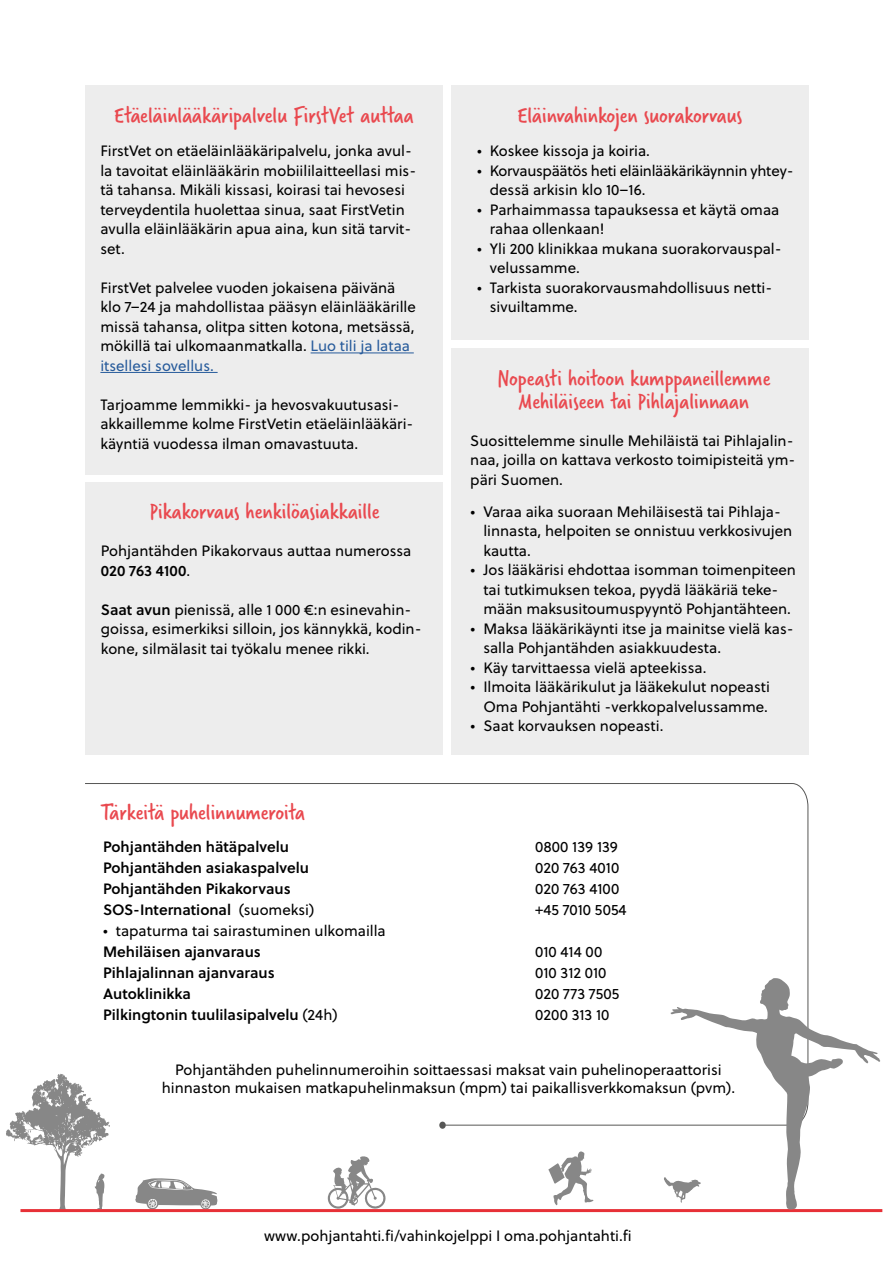
<style>
.page{position:relative;width:893px;height:1263px;background:#fff}
.page>*{position:absolute;margin:0;border:0;box-sizing:border-box;transform-origin:0 0}
.t1{font:24px/22.5px "Verveine";color:#e9494f;text-align:center}
.Paragraph4_leipis_ei_rivirek{font:15px/19.5px "Soleil";color:#000}
.Paragraph6_Luettelomerkit_kopio_2{font:15px/19.5px "Soleil";color:#000}
.Paragraph4_leipis{font:15px "Soleil Sb";color:#000}
.Paragraph_puheluhinnat{font:15px/18px "Soleil";color:#000;text-align:center}
.Paragraph4_leipis-2{font:15px "Soleil";color:#000}
.Paragraph6_Luettelomerkit_kopio_2-2{font:15px/19.5px "Soleil";letter-spacing:-.02em;color:#000}
.Paragraph6_Luettelomerkit_kopio{font:15px "Soleil";color:#000}
.s1{color:#275b9b}
.s2{font-family:"Soleil Sb"}
.s3{font-family:"Soleil"}
</style>
<div class="page">
<svg style="left:135px;top:1178px;width:83px;height:31px"></svg>
<svg style="left:327px;top:1156px;width:59px;height:53px"></svg>
<svg style="left:548px;top:1151px;width:45px;height:54px"></svg>
<svg style="left:664px;top:1177px;width:6px;height:10px"></svg>
<svg style="left:6px;top:1074px;width:104px;height:135px"></svg>
<hr style="left:20px;top:1209px;width:862px;height:3px;background:#e73037">
<svg style="left:439px;top:1121px;width:7px;height:8px"></svg>
<svg style="left:84px;top:783px;width:725px;height:343px"></svg>
<svg style="left:670px;top:978px;width:210px;height:231px"></svg>
<div style="left:452px;top:85px;width:357px;height:254px;background:#ededed"></div>
<div style="left:86px;top:85px;width:357px;height:389px;background:#ededed"></div>
<hr style="left:311px;top:353px;width:103px;height:1px;background:#275b9b">
<hr style="left:100px;top:372px;width:118px;height:1px;background:#275b9b">
<div style="left:85px;top:483px;width:358px;height:272px;background:#ededed"></div>
<div style="left:451px;top:348px;width:358px;height:407px;background:#ededed"></div>
<h2 class="t1" style="left:114px;top:104px;width:301px">Etäeläinlääkäripalvelu FirstVet auttaa</h2>
<p class="Paragraph4_leipis_ei_rivirek" style="left:100px;top:141px;width:317px">FirstVet on etäeläinlääkäripalvelu, jonka avul&shy;la tavoitat eläinlääkärin mobiililaitteellasi mis&shy;tä tahansa. Mikäli kissasi, koirasi tai hevosesi terveydentila huolettaa sinua, saat FirstVetin avulla eläinlääkärin apua aina, kun sitä tarvit&shy;set.</p>
<p class="Paragraph4_leipis_ei_rivirek" style="left:100px;top:277px;width:317px">FirstVet palvelee vuoden jokaisena päivänä klo 7–24 ja mahdollistaa pääsyn eläinlääkärille missä tahansa, olitpa sitten kotona, metsässä, mökillä tai ulkomaanmatkalla. <span class="s1">Luo tili ja lataa itsellesi sovellus.</span></p>
<p class="Paragraph4_leipis_ei_rivirek" style="left:100px;top:394px;width:314px">Tarjoamme lemmikki- ja hevosvakuutusasi&shy;akkaillemme kolme FirstVetin etäeläinlääkäri&shy;käyntiä vuodessa ilman omavastuuta.</p>
<h2 class="t1" style="left:517px;top:104px;width:226px">Eläinvahinkojen suorakorvaus</h2>
<p class="Paragraph6_Luettelomerkit_kopio_2" style="left:477px;top:141px;width:174px">• Koskee kissoja ja koiria.</p>
<p class="Paragraph6_Luettelomerkit_kopio_2-2" style="left:490px;top:160px;width:305px;text-indent:-13px">• Korvauspäätös heti eläinlääkärikäynnin yhtey&shy;dessä arkisin klo 10–16.</p>
<p class="Paragraph6_Luettelomerkit_kopio_2" style="left:490px;top:199px;width:291px;text-indent:-13px">• Parhaimmassa tapauksessa et käytä omaa rahaa ollenkaan!</p>
<p class="Paragraph6_Luettelomerkit_kopio_2" style="left:490px;top:238px;width:293px;text-indent:-13px">• Yli 200 klinikkaa mukana suorakorvauspal&shy;velussamme.</p>
<p class="Paragraph6_Luettelomerkit_kopio_2" style="left:490px;top:277px;width:284px;text-indent:-13px">• Tarkista suorakorvausmahdollisuus netti&shy;sivuiltamme.</p>
<h2 class="t1" style="left:498px;top:368px;width:274px">Nopeasti hoitoon kumppaneillemme<br>Mehiläiseen tai Pihlajalinnaan</h2>
<p class="Paragraph4_leipis_ei_rivirek" style="left:470px;top:430px;width:327px;text-align:justify">Suosittelemme sinulle Mehiläistä tai Pihlajalin&shy;naa, joilla on kattava verkosto toimipisteitä ym&shy;päri Suomen.</p>
<h2 class="t1" style="left:150px;top:500px;width:232px">Pikakorvaus henkilöasiakkaille</h2>
<p class="Paragraph6_Luettelomerkit_kopio_2" style="left:483px;top:501px;width:311px;text-indent:-13px">• Varaa aika suoraan Mehiläisestä tai Pihlaja&shy;linnasta, helpoiten se onnistuu verkkosivujen kautta.</p>
<p class="Paragraph6_Luettelomerkit_kopio_2" style="left:471px;top:560px;width:327px;text-align:center">• Jos lääkärisi ehdottaa isomman toimenpiteen tai tutkimuksen tekoa, pyydä lääkäriä teke&shy;mään maksusitoumuspyyntö Pohjantähteen.</p>
<p class="Paragraph6_Luettelomerkit_kopio_2" style="left:483px;top:618px;width:312px;text-indent:-13px">• Maksa lääkärikäynti itse ja mainitse vielä kas&shy;salla Pohjantähden asiakkuudesta.</p>
<p class="Paragraph6_Luettelomerkit_kopio_2" style="left:471px;top:657px;width:237px">• Käy tarvittaessa vielä apteekissa.</p>
<p class="Paragraph6_Luettelomerkit_kopio_2" style="left:471px;top:677px;width:301px;text-align:right">• Ilmoita lääkärikulut ja lääkekulut nopeasti<br>Oma Pohjantähti -verkkopalvelussamme.</p>
<p class="Paragraph6_Luettelomerkit_kopio_2" style="left:471px;top:716px;width:194px">• Saat korvauksen nopeasti.</p>
<p class="Paragraph4_leipis_ei_rivirek" style="left:101px;top:541px;width:312px">Pohjantähden Pikakorvaus auttaa numerossa<br><span class="s2">020 763 4100</span>.</p>
<p class="Paragraph4_leipis_ei_rivirek" style="left:101px;top:599px;width:322px"><span class="s2">Saat avun</span> pienissä, alle 1 000 €:n esinevahin&shy;goissa, esimerkiksi silloin, jos kännykkä, kodin&shy;kone, silmälasit tai työkalu menee rikki.</p>
<h2 class="t1" style="left:101px;top:801px;width:206px">Tärkeitä puhelinnumeroita</h2>
<p class="Paragraph4_leipis" style="left:103px;top:835px;width:187px">Pohjantähden hätäpalvelu</p>
<p class="Paragraph4_leipis-2" style="left:535px;top:836px;width:84px">0800 139 139</p>
<p class="Paragraph4_leipis" style="left:103px;top:856px;width:207px">Pohjantähden asiakaspalvelu</p>
<p class="Paragraph4_leipis-2" style="left:535px;top:857px;width:86px">020 763 4010</p>
<p class="Paragraph4_leipis" style="left:103px;top:877px;width:189px">Pohjantähden Pikakorvaus</p>
<p class="Paragraph4_leipis-2" style="left:535px;top:878px;width:86px">020 763 4100</p>
<p class="Paragraph4_leipis" style="left:103px;top:898px;width:213px">SOS-International <span class="s3">(suomeksi)</span></p>
<p class="Paragraph4_leipis-2" style="left:535px;top:899px;width:93px">+45 7010 5054</p>
<p class="Paragraph6_Luettelomerkit_kopio" style="left:103px;top:920px;width:284px">• tapaturma tai sairastuminen ulkomailla</p>
<p class="Paragraph4_leipis" style="left:103px;top:940px;width:159px">Mehiläisen ajanvaraus</p>
<p class="Paragraph4_leipis-2" style="left:535px;top:941px;width:69px">010 414 00</p>
<p class="Paragraph4_leipis" style="left:103px;top:961px;width:173px">Pihlajalinnan ajanvaraus</p>
<p class="Paragraph4_leipis-2" style="left:535px;top:962px;width:73px">010 312 010</p>
<p class="Paragraph4_leipis" style="left:103px;top:982px;width:89px">Autoklinikka</p>
<p class="Paragraph4_leipis-2" style="left:535px;top:983px;width:86px">020 773 7505</p>
<p class="Paragraph4_leipis" style="left:103px;top:1003px;width:236px">Pilkingtonin tuulilasipalvelu <span class="s3">(24h)</span></p>
<p class="Paragraph4_leipis-2" style="left:535px;top:1004px;width:76px">0200 313 10</p>
<p class="Paragraph_puheluhinnat" style="left:162px;top:1060px;width:575px">Pohjantähden puhelinnumeroihin soittaessasi maksat vain puhelinoperaattorisi hinnaston mukaisen matkapuhelinmaksun (mpm) tai paikallisverkkomaksun (pvm).</p>
<p class="Paragraph4_leipis_ei_rivirek" style="left:264px;top:1225px;width:369px">www.pohjantahti.fi/vahinkojelppi I oma.pohjantahti.fi</p>
</div>
